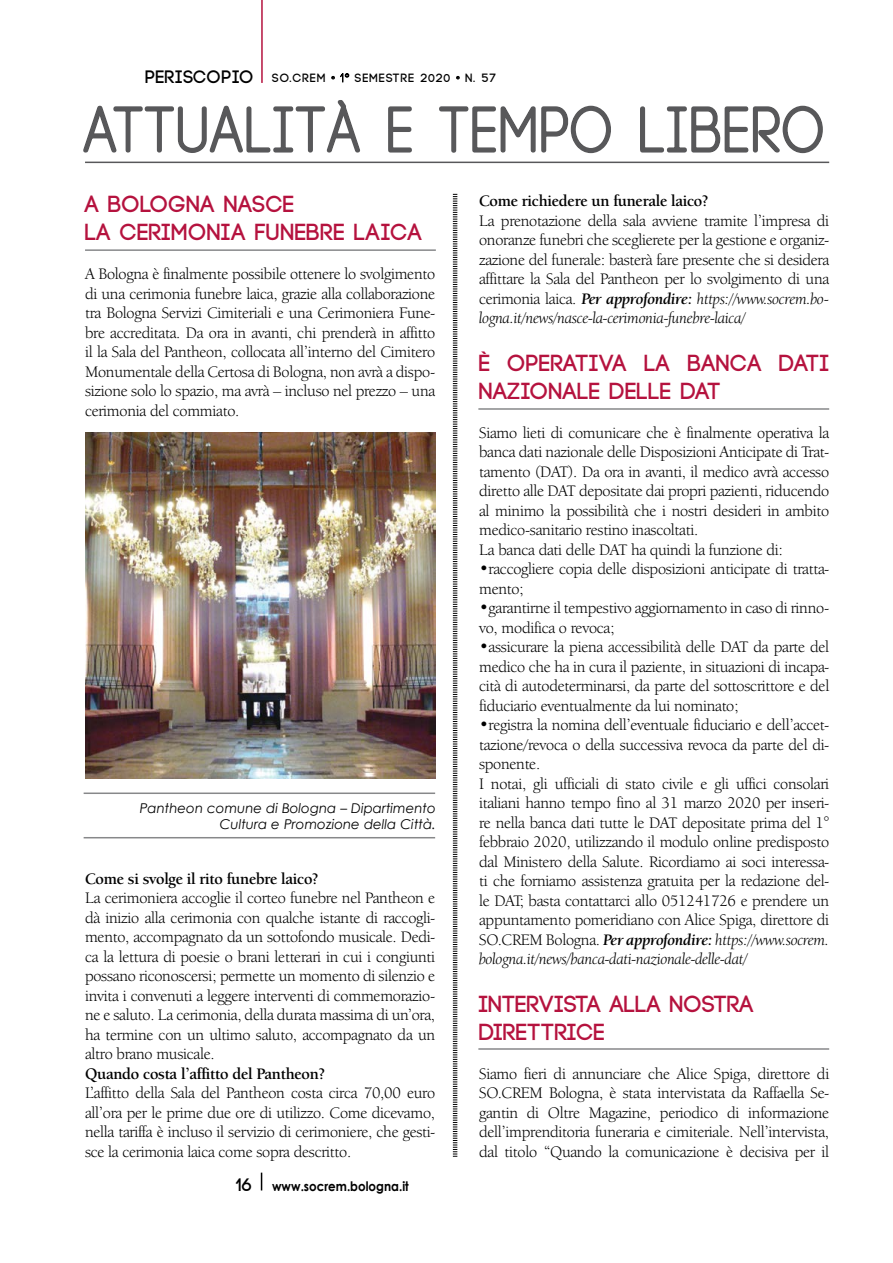
<style>
.page{position:relative;width:893px;height:1263px;background:#fff}
.page>*{position:absolute;margin:0;border:0;box-sizing:border-box;transform-origin:0 0}
.t1{font:700 23.25px/27.9px "Code";letter-spacing:.03em;color:#b5123e}
.t2{font:700 18px "Code";letter-spacing:.04em;color:#000}
.t3{font:16.5px/19.5px "Berkeley Oldstyle IT Cby BT";letter-spacing:-.015em;color:#000;text-align:justify}
.t4{font:700 16.5px "Berkeley Oldstyle IT Cby BT";letter-spacing:-.015em;color:#000}
.t5{font:italic 13.5px/16.2px "Century Gothic";color:#000;text-align:right}
.t6{font:700 13.2px "Century Gothic";color:#000;scale:.9 1}
.t7{font:700 12px "Code";letter-spacing:.1em;color:#000}
.s1{font-family:"Helvetica";font-weight:400}
.s2{font-weight:300}
.s3{font-weight:700;font-style:italic}
.s4{font-style:italic}
</style>
<div class="page">
<hr style="left:261px;top:0;width:2px;height:83px;background:#b5123e">
<svg style="left:261px;top:1172px;width:1px;height:18px"></svg>
<svg style="left:331px;top:73px;width:19px;height:10px"></svg>
<svg style="left:456px;top:76px;width:4px;height:4px"></svg>
<svg style="left:83px;top:100px;width:277px;height:53px"></svg>
<svg style="left:388px;top:106px;width:24px;height:47px"></svg>
<svg style="left:439px;top:105px;width:172px;height:49px"></svg>
<svg style="left:640px;top:105px;width:183px;height:49px"></svg>
<hr style="left:85px;top:162px;width:744px;height:1px;background:#58585a">
<svg style="left:452px;top:193px;width:6px;height:964px"></svg>
<hr style="left:85px;top:249px;width:351px;height:2px;background:#87888a">
<hr style="left:478px;top:408px;width:351px;height:2px;background:#87888a">
<img style="left:85px;top:433px;width:351px;height:345px">
<hr style="left:84px;top:792px;width:351px;height:2px;background:#87888a">
<hr style="left:84px;top:837px;width:351px;height:1px;background:#87888a">
<hr style="left:478px;top:1048px;width:351px;height:2px;background:#87888a">
<p class="t2" style="left:145px;top:68px;width:109px">PERISCOPIO</p>
<p class="t7" style="left:272px;top:72px;width:225px">SO.CREM <span class="s1">•</span> <span class="s2">1</span><span class="s1">°</span> SEMESTRE 2020 <span class="s1">•</span> N. 57</p>
<h1 class="t1" style="left:85px;top:191px;width:338px">A BOLOGNA NASCE<br>LA CERIMONIA FUNEBRE LAICA</h1>
<p class="t3" style="left:85px;top:264px;width:352px">A Bologna è finalmente possibile ottenere lo svolgimento di una cerimonia funebre laica, grazie alla collaborazione tra Bologna Servizi Cimiteriali e una Cerimoniera Fune&shy;bre accreditata. Da ora in avanti, chi prenderà in affitto il la Sala del Pantheon, collocata all’interno del Cimitero Monumentale della Certosa di Bologna, non avrà a dispo&shy;sizione solo lo spazio, ma avrà – incluso nel prezzo – una cerimonia del commiato.</p>
<p class="t5" style="left:140px;top:799px;width:298px">Pantheon comune di Bologna – Dipartimento<br>Cultura e Promozione della Città.</p>
<p class="t4" style="left:85px;top:869px;width:235px">Come si svolge il rito funebre laico?</p>
<p class="t3" style="left:85px;top:888px;width:352px">La cerimoniera accoglie il corteo funebre nel Pantheon e dà inizio alla cerimonia con qualche istante di raccogli&shy;mento, accompagnato da un sottofondo musicale. Dedi&shy;ca la lettura di poesie o brani letterari in cui i congiunti possano riconoscersi; permette un momento di silenzio e invita i convenuti a leggere interventi di commemorazio&shy;ne e saluto. La cerimonia, della durata massima di un’ora, ha termine con un ultimo saluto, accompagnato da un altro brano musicale.</p>
<p class="t4" style="left:85px;top:1064px;width:241px">Quando costa l’affitto del Pantheon?</p>
<p class="t3" style="left:85px;top:1083px;width:352px">L’affitto della Sala del Pantheon costa circa 70,00 euro all’ora per le prime due ore di utilizzo. Come dicevamo, nella tariffa è incluso il servizio di cerimoniere, che gesti&shy;sce la cerimonia laica come sopra descritto.</p>
<p class="t2" style="left:237px;top:1175px;width:17px">16</p>
<p class="t6" style="left:272px;top:1178px;width:153px">www.socrem.bologna.it</p>
<p class="t4" style="left:479px;top:191px;width:231px">Come richiedere un funerale laico?</p>
<p class="t3" style="left:479px;top:211px;width:352px">La prenotazione della sala avviene tramite l’impresa di onoranze funebri che sceglierete per la gestione e organiz&shy;zazione del funerale: basterà fare presente che si desidera affittare la Sala del Pantheon per lo svolgimento di una cerimonia laica. <span class="s3">Per approfondire:</span> <span class="s4">https://www.socrem.bo&shy;logna.it/news/nasce-la-cerimonia-funebre-laica/</span></p>
<h1 class="t1" style="left:479px;top:349px;width:352px">È OPERATIVA LA BANCA DATI<br>NAZIONALE DELLE DAT</h1>
<p class="t3" style="left:479px;top:422px;width:352px;text-align:left">Siamo lieti di comunicare che è finalmente operativa la banca dati nazionale delle Disposizioni Anticipate di Trat&shy;tamento (DAT). Da ora in avanti, il medico avrà accesso diretto alle DAT depositate dai propri pazienti, riducendo al minimo la possibilità che i nostri desideri in ambito medico-sanitario restino inascoltati.<br>La banca dati delle DAT ha quindi la funzione di:</p>
<p class="t3" style="left:479px;top:559px;width:352px">•raccogliere copia delle disposizioni anticipate di tratta&shy;mento;</p>
<p class="t3" style="left:479px;top:598px;width:352px">•garantirne il tempestivo aggiornamento in caso di rinno&shy;vo, modifica o revoca;</p>
<p class="t3" style="left:479px;top:637px;width:352px">•assicurare la piena accessibilità delle DAT da parte del medico che ha in cura il paziente, in situazioni di incapa&shy;cità di autodeterminarsi, da parte del sottoscrittore e del fiduciario eventualmente da lui nominato;</p>
<p class="t3" style="left:479px;top:715px;width:352px;text-align:left">•registra la nomina dell’eventuale fiduciario e dell’accet&shy;tazione/revoca o della successiva revoca da parte del di&shy;sponente.<br>I notai, gli ufficiali di stato civile e gli uffici consolari italiani hanno tempo fino al 31 marzo 2020 per inseri&shy;re nella banca dati tutte le DAT depositate prima del 1° febbraio 2020, utilizzando il modulo online predisposto dal Ministero della Salute. Ricordiamo ai soci interessa&shy;ti che forniamo assistenza gratuita per la redazione del&shy;le DAT; basta contattarci allo 051241726 e prendere un appuntamento pomeridiano con Alice Spiga, direttore di SO.CREM Bologna. <span class="s3">Per approfondire:</span> <span class="s4">https://www.socrem. bologna.it/news/banca-dati-nazionale-delle-dat/</span></p>
<h1 class="t1" style="left:479px;top:990px;width:276px">INTERVISTA ALLA NOSTRA<br>DIRETTRICE</h1>
<p class="t3" style="left:479px;top:1063px;width:352px">Siamo fieri di annunciare che Alice Spiga, direttore di SO.CREM Bologna, è stata intervistata da Raffaella Se&shy;gantin di Oltre Magazine, periodico di informazione dell’imprenditoria funeraria e cimiteriale. Nell’intervista, dal titolo “Quando la comunicazione è decisiva per il</p>
</div>
